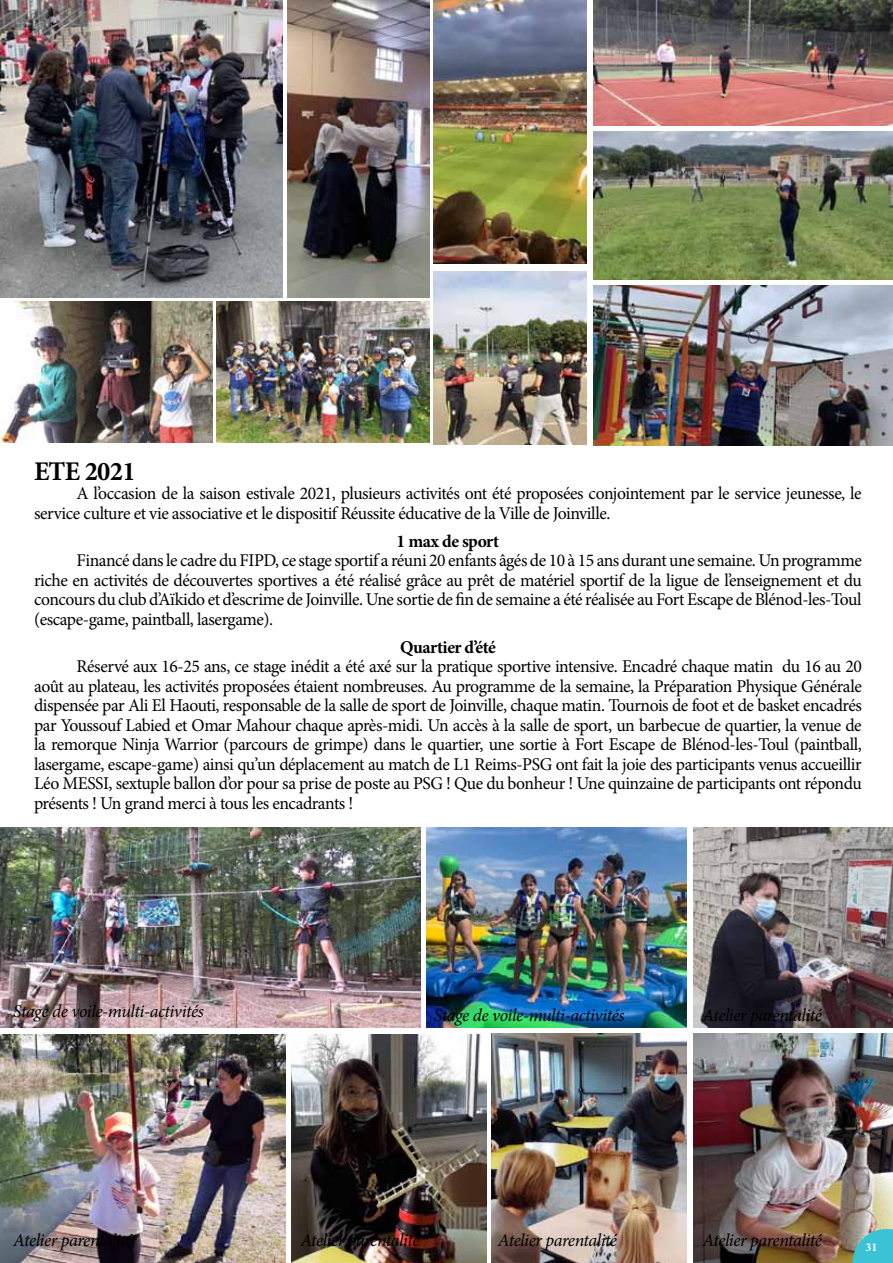
<style>
.page{position:relative;width:893px;height:1263px;background:#fff}
.page>*{position:absolute;margin:0;border:0;box-sizing:border-box;transform-origin:0 0}
.t1{font:700 27px "Minion Pro";letter-spacing:-.025em;color:#000}
.t2{font:18px/19.5px "Minion Pro";letter-spacing:-.025em;color:#000;text-align:justify}
.t3{font:italic 18px "Minion Pro";letter-spacing:-.03em;color:#000}
.t4{font:700 18px "Minion Pro";letter-spacing:-.025em;color:#000}
.t5{font:700 12px "Minion Pro";color:#fff}
</style>
<div class="page">
<img style="left:0;top:0;width:282px;height:297px">
<img style="left:0;top:301px;width:212px;height:142px">
<img style="left:217px;top:301px;width:212px;height:142px">
<img style="left:287px;top:0;width:142px;height:297px">
<img style="left:434px;top:0;width:153px;height:264px">
<img style="left:593px;top:286px;width:300px;height:159px">
<img style="left:593px;top:132px;width:300px;height:147px">
<img style="left:434px;top:272px;width:153px;height:173px">
<img style="left:593px;top:0;width:300px;height:125px">
<img style="left:0;top:827px;width:420px;height:200px">
<img style="left:427px;top:827px;width:259px;height:200px">
<img style="left:693px;top:827px;width:200px;height:200px">
<img style="left:0;top:1034px;width:285px;height:229px">
<img style="left:291px;top:1034px;width:195px;height:229px">
<img style="left:693px;top:1033px;width:200px;height:230px">
<img style="left:492px;top:1033px;width:194px;height:230px">
<svg style="left:853px;top:1229px;width:40px;height:34px"></svg>
<h1 class="t1" style="left:34px;top:452px;width:103px">ETE 2021</h1>
<p class="t2" style="left:34px;top:484px;width:829px;text-indent:43px">A l’occasion de la saison estivale 2021, plusieurs activités ont été proposées conjointement par le service jeunesse, le service culture et vie associative et le dispositif Réussite éducative de la Ville de Joinville.</p>
<p class="t4" style="left:397px;top:528px;width:104px">1 max de sport</p>
<p class="t2" style="left:34px;top:551px;width:829px;text-indent:43px">Financé dans le cadre du FIPD, ce stage sportif a réuni 20 enfants âgés de 10 à 15 ans durant une semaine. Un programme riche en activités de découvertes sportives a été réalisé grâce au prêt de matériel sportif de la ligue de l’enseignement et du concours du club d’Aïkido et d’escrime de Joinville. Une sortie de fin de semaine a été réalisée au Fort Escape de Blénod-les-Toul (escape-game, paintball, lasergame).</p>
<p class="t4" style="left:400px;top:634px;width:97px">Quartier d’été</p>
<p class="t2" style="left:34px;top:657px;width:829px;text-indent:43px">Réservé aux 16-25 ans, ce stage inédit a été axé sur la pratique sportive intensive. Encadré chaque matin du 16 au 20 août au plateau, les activités proposées étaient nombreuses. Au programme de la semaine, la Préparation Physique Générale dispensée par Ali El Haouti, responsable de la salle de sport de Joinville, chaque matin. Tournois de foot et de basket encadrés par Youssouf Labied et Omar Mahour chaque après-midi. Un accès à la salle de sport, un barbecue de quartier, la venue de la remorque Ninja Warrior (parcours de grimpe) dans le quartier, une sortie à Fort Escape de Blénod-les-Toul (paintball, lasergame, escape-game) ainsi qu’un déplacement au match de L1 Reims-PSG ont fait la joie des participants venus accueillir Léo MESSI, sextuple ballon d’or pour sa prise de poste au PSG ! Que du bonheur ! Une quinzaine de participants ont répondu présents ! Un grand merci à tous les encadrants !</p>
<p class="t3" style="left:13px;top:999px;width:192px">Stage de voile-multi-activités</p>
<p class="t3" style="left:434px;top:1003px;width:192px">Stage de voile-multi-activités</p>
<p class="t3" style="left:703px;top:1003px;width:121px">Atelier parentalité</p>
<p class="t3" style="left:13px;top:1227px;width:121px">Atelier parentalité</p>
<p class="t3" style="left:300px;top:1227px;width:121px">Atelier parentalité</p>
<p class="t3" style="left:498px;top:1227px;width:121px">Atelier parentalité</p>
<p class="t3" style="left:703px;top:1227px;width:121px">Atelier parentalité</p>
<p class="t5" style="left:865px;top:1238px;width:13px">31</p>
</div>
